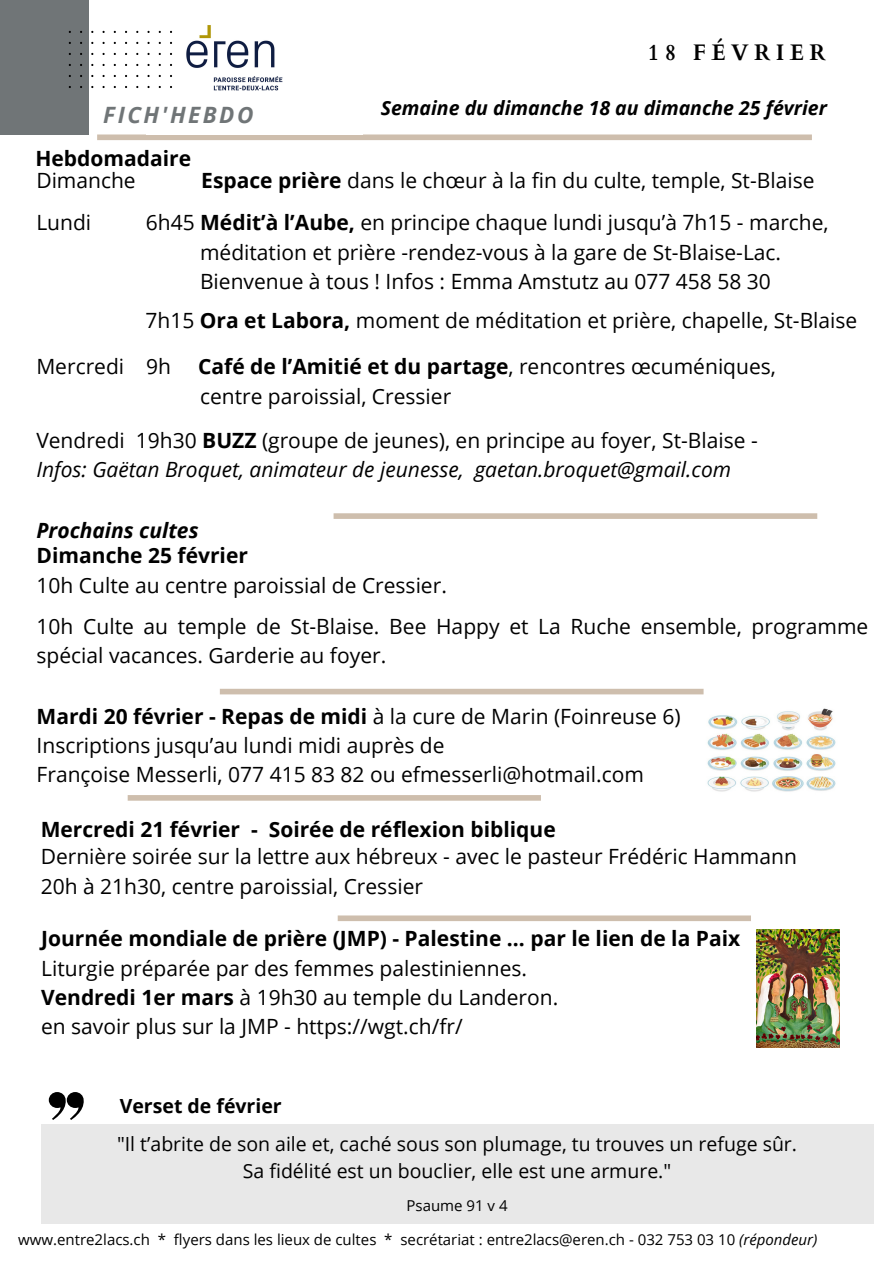
<style>
.page{position:relative;width:893px;height:1264px;background:#fff}
.page>*{position:absolute;margin:0;border:0;box-sizing:border-box;transform-origin:0 0}
.t1{font:italic 700 22.5px "Open Sans";letter-spacing:.11em;color:#707577}
.t2{font:700 22.5px "Cardo";letter-spacing:.235em;color:#000}
.t3{font:21px/29.2px "Open Sans";color:#000}
.t4{font:italic 21px/29.2px "Open Sans";color:#000}
.t5{font:700 21px "Open Sans";color:#000}
.t6{font:italic 700 21px "Open Sans";color:#000}
.t7{font:19.5px/27px "Open Sans";color:#000;text-align:center}
.t8{font:italic 700 19.5px "Open Sans";color:#000}
.t9{font:700 19.5px "Open Sans";color:#000}
.t10{font:15px "Open Sans";color:#000}
.s1{font-weight:700}
.s2{font-style:normal}
.s3{font-weight:700;font-style:normal}
.s4{font-style:italic}
</style>
<div class="page">
<div style="left:97px;top:134px;width:714px;height:6px;background:#cebead"></div>
<div style="left:0;top:0;width:89px;height:134px;background:#707577"></div>
<img style="left:148px;top:25px;width:135px;height:66px">
<svg style="left:69px;top:31px;width:103px;height:57px"></svg>
<div style="left:333px;top:513px;width:484px;height:6px;background:#cebead"></div>
<div style="left:41px;top:1124px;width:832px;height:99px;background:#e8e8e8"></div>
<svg style="left:49px;top:1092px;width:35px;height:27px"></svg>
<div style="left:220px;top:688px;width:483px;height:6px;background:#cebead"></div>
<div style="left:338px;top:915px;width:413px;height:6px;background:#cebead"></div>
<div style="left:128px;top:795px;width:413px;height:5px;background:#cebead"></div>
<img style="left:756px;top:929px;width:83px;height:118px">
<img style="left:707px;top:708px;width:129px;height:84px">
<h3 class="t1" style="left:103px;top:99px;width:152px">FICH'HEBDO</h3>
<h3 class="t2" style="left:648px;top:38px;width:180px">18 FÉVRIER</h3>
<h3 class="t8" style="left:381px;top:94px;width:447px">Semaine du dimanche 18 au dimanche 25 février</h3>
<h3 class="t5" style="left:35px;top:144px;width:157px">Hebdomadaire</h3>
<h2 class="t3" style="left:36px;top:165px;width:101px">Dimanche</h2>
<h2 class="t3" style="left:201px;top:165px;width:614px"><span class="s1">Espace prière</span> dans le chœur à la fin du culte, temple, St-Blaise</h2>
<h3 class="t3" style="left:36px;top:207px;width:56px">Lundi</h3>
<h3 class="t3" style="left:146px;top:207px;width:684px;text-align:center">6h45 <span class="s1">Médit’à l’Aube,</span> en principe chaque lundi jusqu’à 7h15 - marche, méditation et prière -rendez-vous à la gare de St-Blaise-Lac.<br>Bienvenue à tous ! Infos : Emma Amstutz au 077 458 58 30</h3>
<h3 class="t3" style="left:145px;top:305px;width:713px">7h15 <span class="s1">Ora et Labora,</span> moment de méditation et prière, chapelle, St-Blaise</h3>
<h3 class="t3" style="left:36px;top:351px;width:136px">Mercredi 9h</h3>
<h3 class="t3" style="left:198px;top:351px;width:579px"><span class="s1">Café de l’Amitié et du partage</span>, rencontres œcuméniques, centre paroissial, Cressier</h3>
<p class="t4" style="left:36px;top:425px;width:722px"><span class="s2">Vendredi 19h30</span> <span class="s3">BUZZ</span> <span class="s2">(groupe de jeunes), en principe au foyer, St-Blaise -<br></span>Infos: Gaëtan Broquet, animateur de jeunesse, gaetan.broquet@gmail.com</p>
<h2 class="t6" style="left:36px;top:516px;width:164px">Prochains cultes</h2>
<p class="t3" style="left:37px;top:540px;width:412px"><span class="s1">Dimanche 25 février<br></span>10h Culte au centre paroissial de Cressier.</p>
<p class="t3" style="left:37px;top:611px;width:833px">10h Culte au temple de St-Blaise. Bee Happy et La Ruche ensemble, programme spécial vacances. Garderie au foyer.</p>
<h4 class="t3" style="left:37px;top:700px;width:645px"><span class="s1">Mardi 20 février - Repas de midi</span> à la cure de Marin (Foinreuse 6)<br>Inscriptions jusqu’au lundi midi auprès de<br>Françoise Messerli, 077 415 83 82 ou efmesserli@hotmail.com</h4>
<h2 class="t5" style="left:41px;top:814px;width:516px">Mercredi 21 février - Soirée de réflexion biblique</h2>
<h3 class="t3" style="left:41px;top:841px;width:757px">Dernière soirée sur la lettre aux hébreux - avec le pasteur Frédéric Hammann<br>20h à 21h30, centre paroissial, Cressier</h3>
<h5 class="t3" style="left:41px;top:923px;width:700px"><span class="s1">Journée mondiale de prière (JMP) - Palestine ... par le lien de la Paix </span>Liturgie préparée par des femmes palestiniennes.<br><span class="s1">Vendredi 1er mars</span> à 19h30 au temple du Landeron.<br>en savoir plus sur la JMP - https://wgt.ch/fr/</h5>
<h3 class="t9" style="left:120px;top:1091px;width:164px">Verset de février</h3>
<p class="t7" style="left:117px;top:1130px;width:681px">"Il t’abrite de son aile et, caché sous son plumage, tu trouves un refuge sûr.<br>Sa fidélité est un bouclier, elle est une armure."</p>
<h1 class="t10" style="left:406px;top:1194px;width:102px">Psaume 91 v 4</h1>
<h3 class="t10" style="left:18px;top:1228px;width:800px">www.entre2lacs.ch * flyers dans les lieux de cultes * secrétariat : entre2lacs@eren.ch - 032 753 03 10 <span class="s4">(répondeur)</span></h3>
</div>
